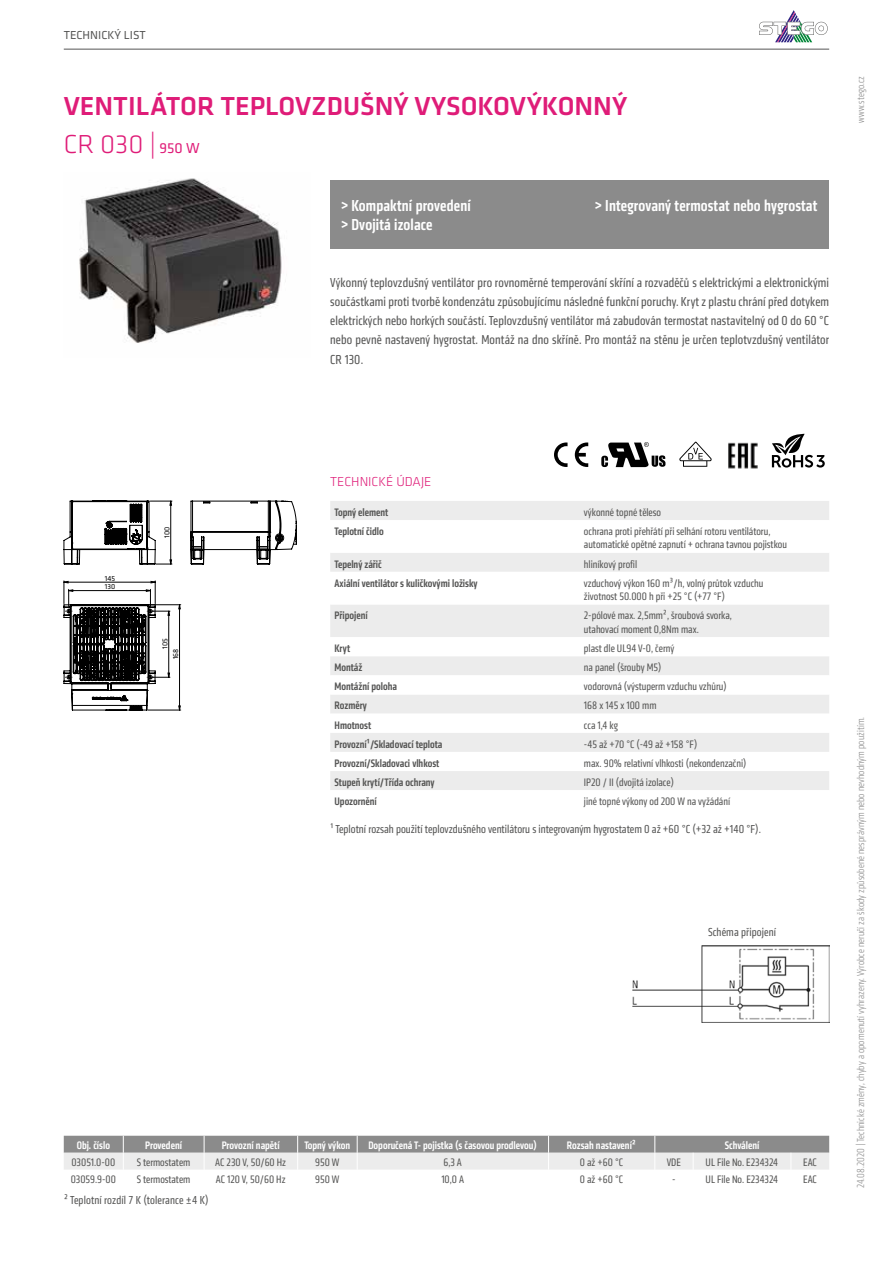
<style>
.page{position:relative;width:893px;height:1263px;background:#fff}
.page>*{position:absolute;margin:0;border:0;box-sizing:border-box;transform-origin:0 0}
.t1{font:500 27px/38.2px "Klavika";color:#df1c78}
.t2{font:500 condensed 16.5px/19.2px "Klavika";letter-spacing:.01em;color:#fff}
.t3{font:condensed 13.5px/19.2px "Klavika";letter-spacing:.01em;color:#565655;text-align:justify}
.t4{font:300 13.5px "Klavika";color:#df1c78}
.t5{font:condensed 12px "Klavika";color:#565655}
.t6{font:12px "Klavika";color:#565655}
.t7{font:500 12px "Klavika";color:#565655}
.t8{font:condensed 11.25px/13.5px "Klavika";color:#565655}
.t9{font:500 condensed 11.25px "Klavika";color:#565655}
.t10{font:500 condensed 11.25px "Klavika";color:#fff}
.t11{font:300 condensed 10.5px "Klavika";letter-spacing:.01em;color:#8b8b8b}
.t12{font:7.5px/8.4px "Klavika";color:#000}
.s1{font-weight:500;color:#df1c78}
.s2{font-weight:300}
.s3{font-weight:400;font-size:15px}
</style>
<div class="page">
<hr style="left:64px;top:49px;width:765px;height:1px;background:#565655">
<img style="left:79px;top:178px;width:203px;height:165px">
<hr style="left:148px;top:710px;width:33px;height:1px;background:#000">
<svg style="left:64px;top:501px;width:108px;height:64px"></svg>
<svg style="left:191px;top:501px;width:105px;height:63px"></svg>
<svg style="left:64px;top:581px;width:117px;height:129px"></svg>
<img style="left:632px;top:945px;width:197px;height:77px">
<svg style="left:575px;top:442px;width:13px;height:25px"></svg>
<svg style="left:554px;top:442px;width:13px;height:25px"></svg>
<svg style="left:601px;top:442px;width:64px;height:25px"></svg>
<svg style="left:679px;top:442px;width:33px;height:25px"></svg>
<img style="left:728px;top:442px;width:30px;height:27px">
<svg style="left:772px;top:434px;width:53px;height:34px"></svg>
<div style="left:330px;top:501px;width:499px;height:19px;background:#ececec"></div>
<svg style="left:330px;top:553px;width:499px;height:237px;fill:#ececec"></svg>
<div style="left:330px;top:180px;width:499px;height:69px;background:#8b8b8b"></div>
<svg style="left:64px;top:1136px;width:765px;height:34px;background:#bdbdbd"></svg>
<svg style="left:775px;top:42px;width:38px;height:1px"></svg>
<svg style="left:759px;top:10px;width:69px;height:32px"></svg>
<p class="t6" style="left:64px;top:27px;width:123px">TECHNICKÝ LIST<span class="s1">TOPENÍ</span></p>
<p class="t7" style="left:64px;top:26px;width:13px">32</p>
<h1 class="t1" style="left:64px;top:86px;width:565px">VENTILÁTOR TEPLOVZDUŠNÝ VYSOKOVÝKONNÝ<br><span class="s2">CR 030 |</span> <span class="s3">950 W</span></h1>
<h2 class="t2" style="left:341px;top:195px;width:131px">&gt; Kompaktní provedení &gt; Dvojitá izolace</h2>
<h2 class="t2" style="left:595px;top:195px;width:224px">&gt; Integrovaný termostat nebo hygrostat</h2>
<p class="t3" style="left:330px;top:273px;width:500px">Výkonný teplovzdušný ventilátor pro rovnoměrné temperování skříní a rozvaděčů s elektrickými a elektronickými součástkami proti tvorbě kondenzátu způsobujícímu následné funkční poruchy. Kryt z plastu chrání před dotykem elektrických nebo horkých součástí. Teplovzdušný ventilátor má zabudován termostat nastavitelný od 0 do 60 °C nebo pevně nastavený hygrostat. Montáž na dno skříně. Pro montáž na stěnu je určen teplotvzdušný ventilátor CR 130.</p>
<p class="t11" style="left:855px;top:123px;width:48px;rotate:-90deg">www.stego.cz</p>
<p class="t12" style="left:105px;top:574px;width:12px">145<br>130</p>
<p class="t12" style="left:162px;top:538px;width:12px;rotate:-90deg">100</p>
<p class="t12" style="left:160px;top:648px;width:12px;rotate:-90deg">105</p>
<p class="t12" style="left:171px;top:659px;width:12px;rotate:-90deg">168</p>
<p class="t4" style="left:330px;top:474px;width:103px">TECHNICKÉ ÚDAJE</p>
<p class="t9" style="left:334px;top:505px;width:55px">Topný element</p>
<p class="t8" style="left:584px;top:505px;width:79px">výkonné topné těleso</p>
<p class="t9" style="left:334px;top:524px;width:51px">Teplotní čidlo</p>
<p class="t8" style="left:584px;top:525px;width:204px">ochrana proti přehřátí při selhání rotoru ventilátoru, automatické opětné zapnutí + ochrana tavnou pojistkou</p>
<p class="t9" style="left:334px;top:557px;width:49px">Tepelný zářič</p>
<p class="t8" style="left:584px;top:557px;width:55px">hliníkový profil</p>
<p class="t9" style="left:334px;top:576px;width:145px">Axiální ventilátor s kuličkovými ložisky</p>
<p class="t8" style="left:584px;top:576px;width:181px">vzduchový výkon 160 m³/h, volný průtok vzduchu životnost 50.000 h při +25 °C (+77 °F)</p>
<p class="t9" style="left:334px;top:608px;width:35px">Připojení</p>
<p class="t8" style="left:584px;top:609px;width:149px">2-pólové max. 2,5mm², šroubová svorka, utahovací moment 0,8Nm max.</p>
<p class="t9" style="left:334px;top:641px;width:17px">Kryt</p>
<p class="t8" style="left:584px;top:642px;width:92px">plast dle UL94 V-0, černý</p>
<p class="t9" style="left:334px;top:660px;width:29px">Montáž</p>
<p class="t8" style="left:584px;top:661px;width:79px">na panel (šrouby M5)</p>
<p class="t9" style="left:334px;top:679px;width:64px">Montážní poloha</p>
<p class="t8" style="left:584px;top:680px;width:144px">vodorovná (výstuperm vzduchu vzhůru)</p>
<p class="t9" style="left:334px;top:699px;width:34px">Rozměry</p>
<p class="t8" style="left:584px;top:699px;width:74px">168 x 145 x 100 mm</p>
<p class="t9" style="left:334px;top:718px;width:38px">Hmotnost</p>
<p class="t8" style="left:584px;top:718px;width:35px">cca 1,4 kg</p>
<p class="t9" style="left:334px;top:737px;width:109px">Provozní¹/Skladovací teplota</p>
<p class="t8" style="left:584px;top:737px;width:115px">-45 až +70 °C (-49 až +158 °F)</p>
<p class="t9" style="left:334px;top:756px;width:106px">Provozní/Skladovaci vlhkost</p>
<p class="t8" style="left:584px;top:756px;width:164px">max. 90% relativní vlhkosti (nekondenzačni)</p>
<p class="t9" style="left:334px;top:775px;width:102px">Stupeň krytí/Třída ochrany</p>
<p class="t8" style="left:584px;top:775px;width:91px">IP20 / II (dvojitá izolace)</p>
<p class="t9" style="left:334px;top:794px;width:44px">Upozornění</p>
<p class="t8" style="left:584px;top:795px;width:148px">jiné topné výkony od 200 W na vyžádání</p>
<p class="t5" style="left:330px;top:822px;width:432px">¹ Teplotní rozsah použití teplovzdušného ventilátoru s integrovaným hygrostatem 0 až +60 °C (+32 až +140 °F).</p>
<p class="t5" style="left:708px;top:925px;width:70px">Schéma připojení</p>
<p class="t10" style="left:77px;top:1138px;width:35px">Obj. číslo</p>
<p class="t10" style="left:145px;top:1138px;width:38px">Provedení</p>
<p class="t10" style="left:222px;top:1138px;width:59px">Provozní napětí</p>
<p class="t10" style="left:304px;top:1138px;width:47px">Topný výkon</p>
<p class="t10" style="left:368px;top:1138px;width:170px">Doporučená T- pojistka (s časovou prodlevou)</p>
<p class="t10" style="left:567px;top:1138px;width:71px">Rozsah nastavení²</p>
<p class="t10" style="left:725px;top:1138px;width:36px">Schválení</p>
<p class="t8" style="left:71px;top:1155px;width:45px">03051.0-00</p>
<p class="t8" style="left:137px;top:1155px;width:55px">S termostatem</p>
<p class="t8" style="left:215px;top:1155px;width:72px">AC 230 V, 50/60 Hz</p>
<p class="t8" style="left:315px;top:1155px;width:26px">950 W</p>
<p class="t8" style="left:443px;top:1155px;width:20px">6,3 A</p>
<p class="t8" style="left:580px;top:1155px;width:45px">0 až +60 °C</p>
<p class="t8" style="left:667px;top:1155px;width:16px">VDE</p>
<p class="t8" style="left:706px;top:1155px;width:74px">UL File No. E234324</p>
<p class="t8" style="left:803px;top:1155px;width:15px">EAC</p>
<p class="t8" style="left:71px;top:1172px;width:47px">03059.9-00</p>
<p class="t8" style="left:137px;top:1172px;width:55px">S termostatem</p>
<p class="t8" style="left:216px;top:1172px;width:71px">AC 120 V, 50/60 Hz</p>
<p class="t8" style="left:315px;top:1172px;width:26px">950 W</p>
<p class="t8" style="left:441px;top:1172px;width:24px">10,0 A</p>
<p class="t8" style="left:580px;top:1172px;width:45px">0 až +60 °C</p>
<p class="t8" style="left:672px;top:1172px;width:5px">-</p>
<p class="t8" style="left:706px;top:1172px;width:74px">UL File No. E234324</p>
<p class="t8" style="left:803px;top:1172px;width:15px">EAC</p>
<p class="t5" style="left:64px;top:1193px;width:146px">² Teplotní rozdíl 7 K (tolerance ±4 K)</p>
<p class="t11" style="left:855px;top:1188px;width:473px;rotate:-90deg">24.08.2020 | Technické změny, chyby a opomenutí vyhrazeny. Výrobce neručí za škody způsobené nesprávným nebo nevhodným použitím.</p>
</div>
